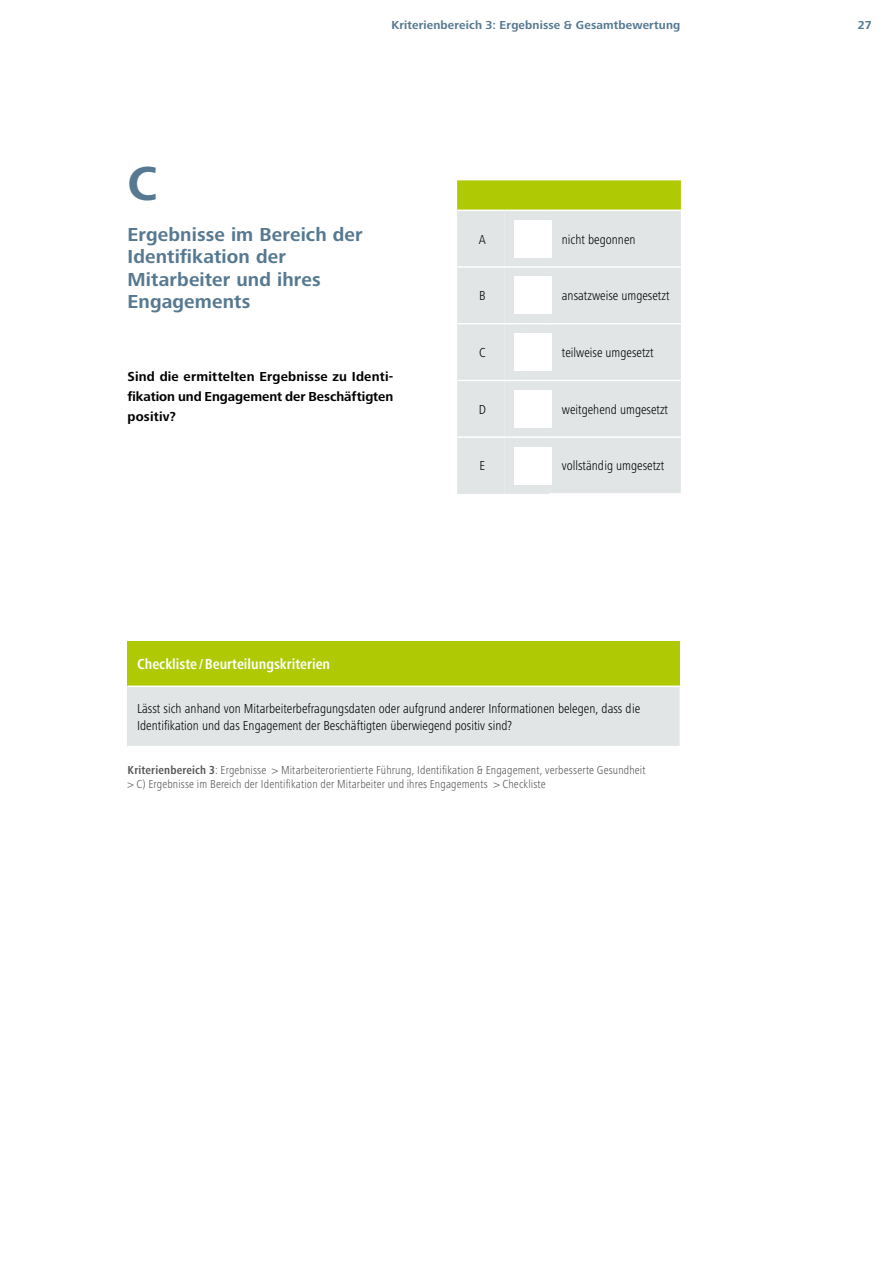
<style>
.page{position:relative;width:893px;height:1263px;background:#fff}
.page>*{position:absolute;margin:0;border:0;box-sizing:border-box;transform-origin:0 0}
.t1{font:700 49.5px "Frutiger Next Pro";color:#567991}
.t2{font:700 19.5px/22.5px "Frutiger Next Pro";letter-spacing:.005em;color:#567991}
.t3{font:700 condensed 15px "Frutiger Next Pro";color:#fff}
.t4{font:300 condensed 13.5px/16.5px "Frutiger Next Pro";color:#000}
.t5{font:700 13.5px/20.1px "Frutiger Next Pro";letter-spacing:.005em;color:#000;text-align:justify}
.t6{font:300 condensed 12px/13.5px "Frutiger Next Pro";letter-spacing:.01em;color:#565656}
.t7{font:700 12px "Frutiger Next Pro";letter-spacing:.015em;color:#567991}
.s1{font-weight:700}
</style>
<div class="page">
<div style="left:128px;top:641px;width:552px;height:45px;background:#afca05"></div>
<div style="left:128px;top:686px;width:552px;height:60px;background:#e2e5e5"></div>
<hr style="left:128px;top:685px;width:553px;height:2px;background:#fff">
<svg style="left:457px;top:180px;width:224px;height:314px;background:#dce2cd"></svg>
<hr style="left:549px;top:493px;width:132px;height:2px;background:#fff">
<hr style="left:457px;top:436px;width:48px;height:2px;background:#fff">
<hr style="left:505px;top:436px;width:44px;height:2px;background:#fff">
<hr style="left:549px;top:436px;width:132px;height:2px;background:#fff">
<hr style="left:457px;top:266px;width:48px;height:2px;background:#fff">
<hr style="left:505px;top:266px;width:44px;height:2px;background:#fff">
<hr style="left:549px;top:266px;width:132px;height:2px;background:#fff">
<hr style="left:457px;top:323px;width:48px;height:1px;background:#fff">
<hr style="left:505px;top:323px;width:44px;height:1px;background:#fff">
<hr style="left:549px;top:323px;width:132px;height:1px;background:#fff">
<hr style="left:457px;top:380px;width:48px;height:1px;background:#fff">
<hr style="left:505px;top:380px;width:44px;height:1px;background:#fff">
<hr style="left:549px;top:380px;width:132px;height:1px;background:#fff">
<hr style="left:457px;top:210px;width:48px;height:1px;background:#fff">
<hr style="left:505px;top:210px;width:44px;height:1px;background:#fff">
<hr style="left:549px;top:210px;width:132px;height:1px;background:#fff">
<div style="left:514px;top:220px;width:38px;height:37px;background:#fff"></div>
<div style="left:514px;top:277px;width:38px;height:37px;background:#fff"></div>
<div style="left:514px;top:333px;width:38px;height:38px;background:#fff"></div>
<div style="left:514px;top:390px;width:38px;height:38px;background:#fff"></div>
<div style="left:514px;top:447px;width:38px;height:37px;background:#fff"></div>
<p class="t7" style="left:391px;top:18px;width:290px">Kriterienbereich 3: Ergebnisse &amp; Gesamtbewertung</p>
<p class="t7" style="left:858px;top:18px;width:15px">27</p>
<h1 class="t1" style="left:128px;top:156px;width:31px">C</h1>
<h2 class="t2" style="left:128px;top:223px;width:237px">Ergebnisse im Bereich der<br>Identifikation der<br>Mitarbeiter und ihres<br>Engagements</h2>
<p class="t4" style="left:479px;top:231px;width:9px">A</p>
<p class="t4" style="left:562px;top:231px;width:75px">nicht begonnen</p>
<p class="t4" style="left:479px;top:287px;width:8px">B</p>
<p class="t4" style="left:562px;top:287px;width:109px">ansatzweise umgesetzt</p>
<p class="t4" style="left:479px;top:344px;width:8px">C</p>
<p class="t4" style="left:562px;top:344px;width:93px">teilweise umgesetzt</p>
<p class="t5" style="left:128px;top:366px;width:267px">Sind die ermittelten Ergebnisse zu Identi&shy;fikation und Engagement der Beschäftigten positiv?</p>
<p class="t4" style="left:479px;top:401px;width:9px">D</p>
<p class="t4" style="left:562px;top:401px;width:108px">weitgehend umgesetzt</p>
<p class="t4" style="left:480px;top:458px;width:7px">E</p>
<p class="t4" style="left:562px;top:458px;width:104px">vollständig umgesetzt</p>
<p class="t3" style="left:137px;top:656px;width:195px">Checkliste /Beurteilungskriterien</p>
<p class="t4" style="left:137px;top:700px;width:504px">Lässt sich anhand von Mitarbeiterbefragungsdaten oder aufgrund anderer Informationen belegen, dass die<br>Identifikation und das Engagement der Beschäftigten überwiegend positiv sind?</p>
<p class="t6" style="left:128px;top:764px;width:520px"><span class="s1">Kriterienbereich 3</span>: Ergebnisse &gt; Mitarbeiterorientierte Führung, Identifikation &amp; Engagement, verbesserte Gesundheit &gt; C) Ergebnisse im Bereich der Identifikation der Mitarbeiter und ihres Engagements &gt; Checkliste</p>
</div>
